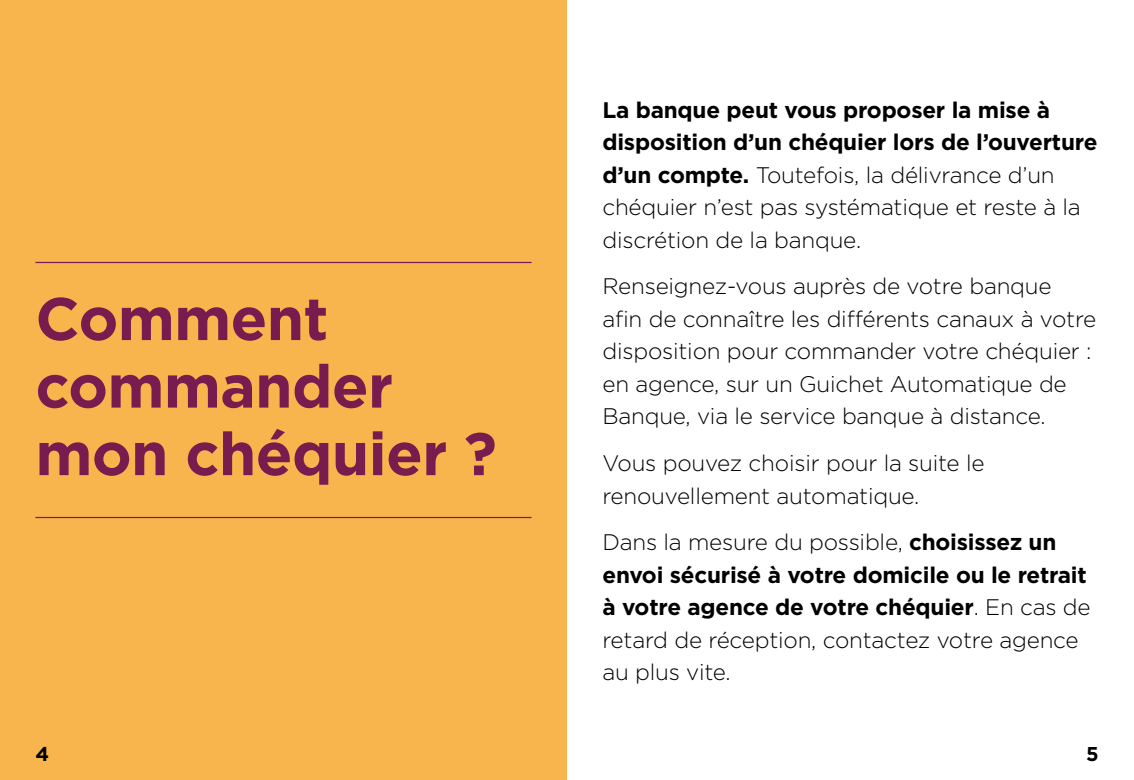
<style>
.page{position:relative;width:1134px;height:780px;background:#fff}
.page>*{position:absolute;margin:0;border:0;box-sizing:border-box;transform-origin:0 0}
.H1_-_chapitres{font:700 60px/67.5px "Gotham";letter-spacing:-.01em;color:#781b4f}
.texte_puces{font:300 22.5px/32.5px "Gotham";letter-spacing:-.01em;color:#000}
.t1{font:700 20px "Gotham";color:#000}
.s1{font-weight:700}
</style>
<div class="page">
<div style="left:0;top:0;width:567px;height:780px;background:#f8b44d"></div>
<hr style="left:35px;top:517px;width:496px;height:1px;background:#781b4f">
<hr style="left:35px;top:262px;width:496px;height:1px;background:#781b4f">
<h1 class="H1_-_chapitres" style="left:35px;top:285px;width:463px">Comment commander mon chéquier ?</h1>
<p class="texte_puces" style="left:602px;top:93px;width:496px"><span class="s1">La banque peut vous proposer la mise à disposition d’un chéquier lors de l’ouverture d’un compte.</span> Toutefois, la délivrance d’un chéquier n’est pas systématique et reste à la discrétion de la banque.</p>
<p class="texte_puces" style="left:602px;top:269px;width:495px">Renseignez-vous auprès de votre banque afin de connaître les différents canaux à votre disposition pour commander votre chéquier : en agence, sur un Guichet Automatique de Banque, via le service banque à distance.</p>
<p class="texte_puces" style="left:602px;top:446px;width:384px">Vous pouvez choisir pour la suite le renouvellement automatique.</p>
<p class="texte_puces" style="left:602px;top:525px;width:490px">Dans la mesure du possible, <span class="s1">choisissez un envoi sécurisé à votre domicile ou le retrait à votre agence de votre chéquier</span>. En cas de retard de réception, contactez votre agence au plus vite.</p>
<p class="t1" style="left:35px;top:740px;width:15px">4</p>
<p class="t1" style="left:1086px;top:740px;width:14px">5</p>
</div>
